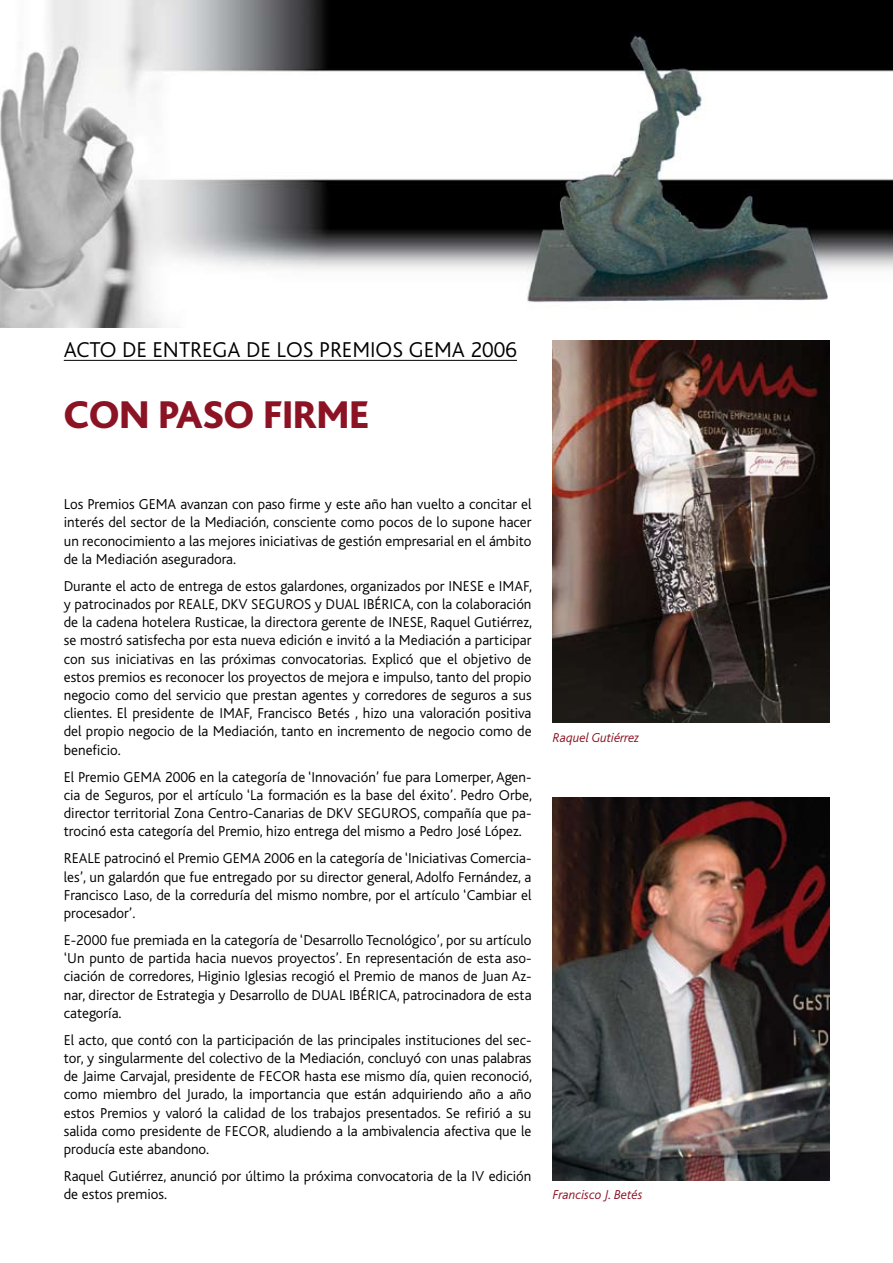
<style>
.page{position:relative;width:893px;height:1263px;background:#fff}
.page>*{position:absolute;margin:0;border:0;box-sizing:border-box;transform-origin:0 0}
.t1{font:800 40.5px "Bliss";color:#8c1324}
.t2{font:300 22.5px "Bliss";color:#000}
.t3{font:300 15px/18.1px "Bliss";color:#000;text-align:justify}
.t4{font:italic 300 13.5px "Bliss";color:#8c1324}
</style>
<div class="page">
<img style="left:0;top:0;width:893px;height:327px">
<hr style="left:64px;top:360px;width:453px;height:1px;background:#000">
<img style="left:553px;top:340px;width:276px;height:383px">
<img style="left:553px;top:797px;width:276px;height:383px">
<h2 class="t2" style="left:64px;top:338px;width:360px">Acto de entrega de los Premios GEM</h2>
<h2 class="t2" style="left:452px;top:338px;width:67px">A 2006</h2>
<h1 class="t1" style="left:64px;top:393px;width:307px">CON PASO FIRME</h1>
<p class="t3" style="left:64px;top:496px;width:469px;text-indent:104px">A avanzan con paso firme y este año han vuelto a concitar el interés del sector de la M ediación, consciente como pocos de lo supone hacer un reconocimiento a las mejores iniciativas de gestión empresarial en el ámbito de la M ediación aseguradora.</p>
<p class="t3" style="left:64px;top:577px;width:393px">Durante el acto de entrega de estos galardones, organizados por INESE</p>
<p class="t3" style="left:488px;top:577px;width:46px">e IMAF,</p>
<p class="t3" style="left:64px;top:595px;width:231px">y patrocinados por REALE, DKV SEG UROS</p>
<p class="t3" style="left:64px;top:496px;width:85px">Los Premios GEM</p>
<p class="t3" style="left:64px;top:595px;width:469px;text-indent:251px">y DUAL I BÉRICA, con la colaboración de la cadena hotelera Rusticae, la directora gerente de INESE</p>
<p class="t3" style="left:64px;top:614px;width:470px;text-indent:360px">, Raquel Gutiérrez, se mostró satisfecha por esta nueva edición e invitó a la M ediación a participar con sus iniciativas en las próximas convocatorias. Explicó que el objetivo de estos premios es reconocer los proyectos de mejora e impulso, tanto del propio negocio como del servicio que prestan agentes y corredores de seguros a sus clientes. El presidente de IMAF, Francisco Betés , hizo una valoración positiva del propio negocio de la Mediación, tanto en incremento de negocio como de beneficio.</p>
<p class="t3" style="left:64px;top:768px;width:70px">El Premio GEM</p>
<p class="t3" style="left:64px;top:768px;width:470px;text-indent:89px">A 2006 en la categoría de ‘I nnovación’ fue para Lomerper, Agen&shy;cia de Seguros, por el artículo ‘La formación es la base del éxito’. Pedro Orbe, director territorial Zona Centro-Canarias de DKV SEG UROS, compañía que pa&shy;trocinó esta categoría del Premio, hizo entrega del mismo a Pedro José López.</p>
<p class="t3" style="left:64px;top:850px;width:170px">REALE patrocinó el Premio GEM</p>
<p class="t3" style="left:64px;top:850px;width:469px;text-indent:188px">A 2006 en la categoría de ‘I niciativas Comercia&shy;les’, un galardón que fue entregado por su director general, Adolfo Fernández, a Francisco Laso, de la correduría del mismo nombre, por el artículo ‘Cambiar el procesador’.</p>
<p class="t3" style="left:64px;top:931px;width:469px">E-2000 fue premiada en la categoría de ‘Desarrollo Tecnológico’, por su artículo ‘Un punto de partida hacia nuevos proyectos’. En representación de esta aso&shy;ciación de corredores, Higinio Iglesias recogió el Premio de manos de Juan Az&shy;nar, director de Estrategia y Desarrollo de DUAL I BÉRICA, patrocinadora de esta categoría.</p>
<p class="t3" style="left:64px;top:1031px;width:469px">El acto, que contó con la participación de las principales instituciones del sec&shy;tor, y singularmente del colectivo de la M ediación, concluyó con unas palabras de Jaime Carvajal, presidente de FECOR</p>
<p class="t3" style="left:64px;top:1067px;width:470px;text-indent:241px">hasta ese mismo día, quien reconoció, como miembro del Jurado, la importancia que están adquiriendo año a año estos Premios y valoró la calidad de los trabajos presentados. Se refirió a su salida como presidente de FECOR</p>
<p class="t3" style="left:267px;top:1122px;width:266px">, aludiendo a la ambivalencia afectiva que le</p>
<p class="t3" style="left:64px;top:1136px;width:469px;line-height:27.2px">producía este abandono.<br>Raquel Gutiérrez, anunció por último la próxima convocatoria de la IV edición</p>
<p class="t3" style="left:64px;top:1185px;width:105px">de estos premios.</p>
<p class="t4" style="left:553px;top:730px;width:88px">Raquel Gutiérrez</p>
<p class="t4" style="left:553px;top:1187px;width:91px">Francisco J. Betés</p>
</div>
